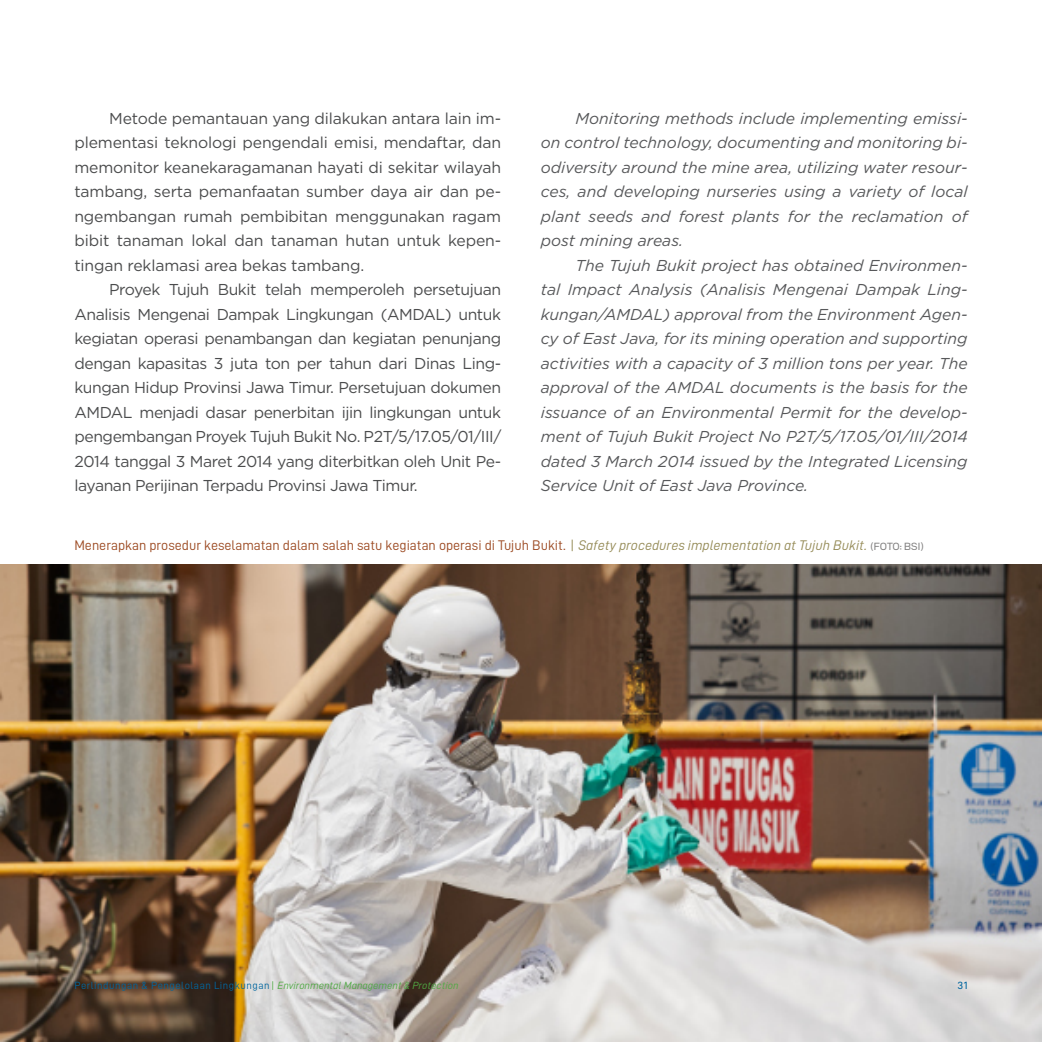
<style>
.page{position:relative;width:1042px;height:1042px;background:#fff}
.page>*{position:absolute;margin:0;border:0;box-sizing:border-box;transform-origin:0 0}
.t1{font:15.75px/24.5px "Gotham";letter-spacing:-.025em;color:#4b4c4d;text-align:justify}
.t2{font:italic 15.75px/24.5px "Gotham";color:#57585a;text-align:justify}
.t3{font:14px "D DIN";color:#9c4a22}
.t4{font:10.5px "D DIN Italic";color:#4fa943}
.t5{font:10.5px "D DIN Exp";color:#01669f}
.s1{font-family:"D DIN Italic";color:#958b57}
.s2{font-family:"D DIN Exp";font-size:10.5px;color:#818080}
.s3{font-family:"D DIN";color:#01669f}
</style>
<div class="page">
<img style="left:0;top:565px;width:1042px;height:477px">
<p class="t1" style="left:74px;top:107px;width:428px;text-indent:35px">Metode pemantauan yang dilakukan antara lain im&shy;plementasi teknologi pengendali emisi, mendaftar, dan memonitor keanekaragamanan hayati di sekitar wilayah tambang, serta pemanfaatan sumber daya air dan pe&shy;ngembangan rumah pembibitan menggunakan ragam bibit tanaman lokal dan tanaman hutan untuk kepen&shy;tingan reklamasi area bekas tambang.</p>
<p class="t1" style="left:74px;top:278px;width:428px;text-indent:35px">Proyek Tujuh Bukit telah memperoleh persetujuan Analisis Mengenai Dampak Lingkungan (AMDAL) untuk kegiatan operasi penambangan dan kegiatan penunjang dengan kapasitas 3 juta ton per tahun dari Dinas Ling&shy;kungan Hidup Provinsi Jawa Timur. Persetujuan dokumen AMDAL menjadi dasar penerbitan ijin lingkungan untuk pengembangan Proyek Tujuh Bukit No. P2T/5/17.05/01/III/ 2014 tanggal 3 Maret 2014 yang diterbitkan oleh Unit Pe&shy;layanan Perijinan Terpadu Provinsi Jawa Timur.</p>
<p class="t2" style="left:541px;top:107px;width:428px;text-indent:35px">Monitoring methods include implementing emissi&shy;on control technology, documenting and monitoring bi&shy;odiversity around the mine area, utilizing water resour&shy;ces, and developing nurseries using a variety of local plant seeds and forest plants for the reclamation of post mining areas.</p>
<p class="t2" style="left:541px;top:254px;width:428px;text-indent:35px">The Tujuh Bukit project has obtained Environmen&shy;tal Impact Analysis (Analisis Mengenai Dampak Ling&shy;kungan/AMDAL) approval from the Environment Agen&shy;cy of East Java, for its mining operation and supporting activities with a capacity of 3 million tons per year. The approval of the AMDAL documents is the basis for the issuance of an Environmental Permit for the develop&shy;ment of Tujuh Bukit Project No P2T/5/17.05/01/III/2014 dated 3 March 2014 issued by the Integrated Licensing Service Unit of East Java Province.</p>
<p class="t3" style="left:74px;top:538px;width:851px">Menerapkan prosedur keselamatan dalam salah satu kegiatan operasi di Tujuh Bukit. <span class="s1">| Safety procedures implementation at Tujuh Bukit.</span> <span class="s2">(FOTO: BSI)</span></p>
<p class="t4" style="left:74px;top:980px;width:386px"><span class="s3">Perlindungan &amp; Pengelolaan Lingkungan</span>| Environmental Management &amp; Protection</p>
<p class="t5" style="left:957px;top:980px;width:12px">31</p>
</div>
